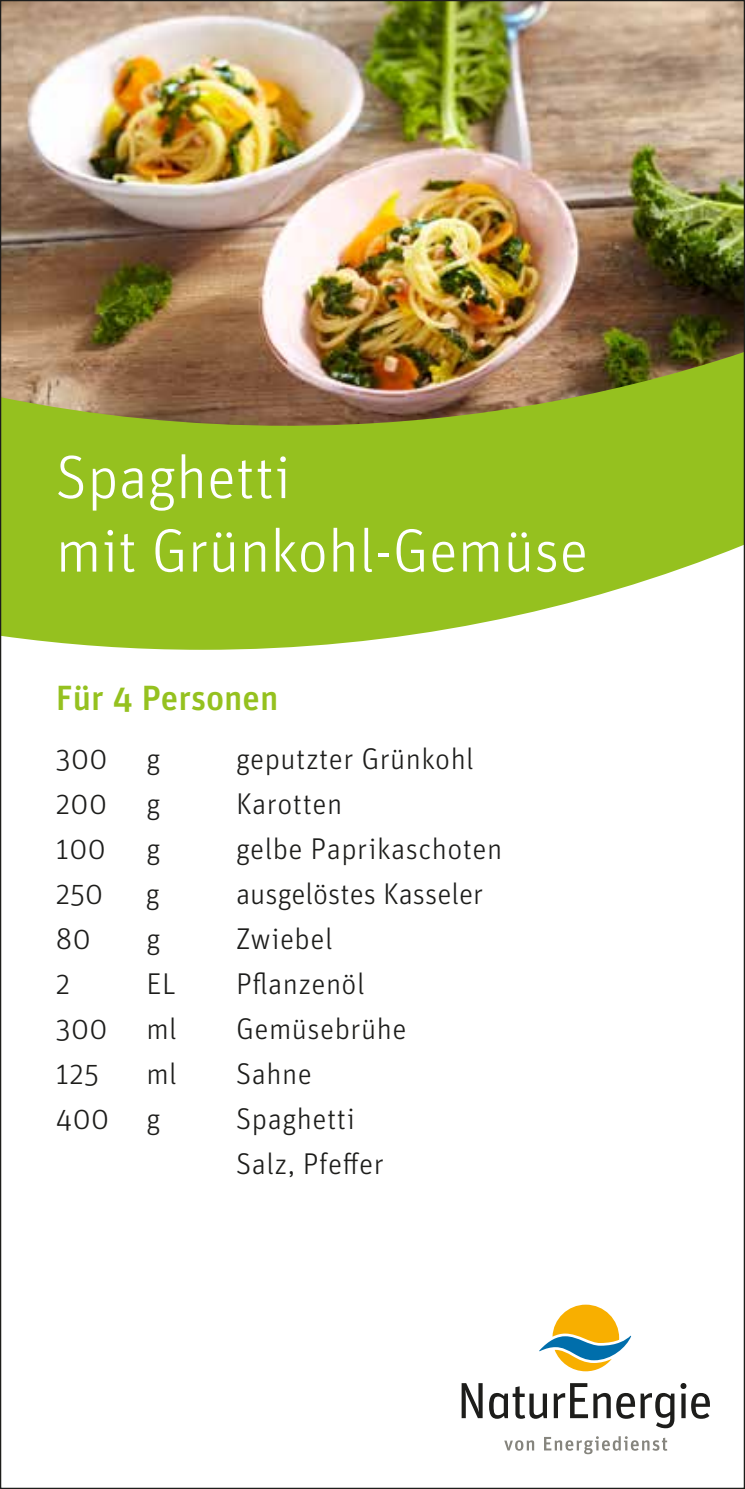
<style>
.page{position:relative;width:745px;height:1489px;background:#fff}
.page>*{position:absolute;margin:0;border:0;box-sizing:border-box;transform-origin:0 0}
.t1{font:300 61.25px/73.5px "Unit OT";color:#fff}
.t2{font:500 35px "Unit OT";color:#95c11f}
.t3{font:300 30px/45px "Unit OT";letter-spacing:.015em;color:#1d1d1b}
</style>
<div class="page">
<svg style="left:504px;top:1436px;width:163px;height:17px"></svg>
<svg style="left:539px;top:1304px;width:91px;height:67px"></svg>
<svg style="left:461px;top:1383px;width:21px;height:34px"></svg>
<svg style="left:489px;top:1386px;width:57px;height:32px"></svg>
<svg style="left:593px;top:1393px;width:17px;height:24px"></svg>
<svg style="left:616px;top:1393px;width:18px;height:25px"></svg>
<svg style="left:640px;top:1393px;width:34px;height:34px"></svg>
<svg style="left:680px;top:1383px;width:29px;height:35px"></svg>
<svg style="left:553px;top:1383px;width:34px;height:34px"></svg>
<img style="left:3px;top:3px;width:738px;height:349px">
<svg style="left:3px;top:352px;width:738px;height:297px;background:#9cb639"></svg>
<h1 class="t1" style="left:56px;top:441px;width:533px">Spaghetti<br>mit Grünkohl-Gemüse</h1>
<p class="t2" style="left:56px;top:676px;width:224px">Für 4 Personen</p>
<p class="t3" style="left:56px;top:736px;width:53px">300</p>
<p class="t3" style="left:146px;top:736px;width:15px">g</p>
<p class="t3" style="left:236px;top:736px;width:239px">geputzter Grünkohl</p>
<p class="t3" style="left:56px;top:781px;width:53px">200</p>
<p class="t3" style="left:146px;top:781px;width:15px">g</p>
<p class="t3" style="left:236px;top:781px;width:107px">Karotten</p>
<p class="t3" style="left:56px;top:826px;width:51px">100</p>
<p class="t3" style="left:146px;top:826px;width:15px">g</p>
<p class="t3" style="left:236px;top:826px;width:267px">gelbe Paprikaschoten</p>
<p class="t3" style="left:56px;top:871px;width:49px">250</p>
<p class="t3" style="left:146px;top:871px;width:15px">g</p>
<p class="t3" style="left:236px;top:871px;width:248px">ausgelöstes Kasseler</p>
<p class="t3" style="left:56px;top:916px;width:36px">80</p>
<p class="t3" style="left:146px;top:916px;width:15px">g</p>
<p class="t3" style="left:236px;top:916px;width:98px">Zwiebel</p>
<p class="t3" style="left:56px;top:961px;width:16px">2</p>
<p class="t3" style="left:146px;top:961px;width:31px">EL</p>
<p class="t3" style="left:236px;top:961px;width:130px">Pflanzenöl</p>
<p class="t3" style="left:56px;top:1006px;width:53px">300</p>
<p class="t3" style="left:146px;top:1006px;width:32px">ml</p>
<p class="t3" style="left:236px;top:1006px;width:172px">Gemüsebrühe</p>
<p class="t3" style="left:56px;top:1051px;width:45px">125</p>
<p class="t3" style="left:146px;top:1051px;width:32px">ml</p>
<p class="t3" style="left:236px;top:1051px;width:77px">Sahne</p>
<p class="t3" style="left:56px;top:1096px;width:106px">400 g</p>
<p class="t3" style="left:236px;top:1096px;width:149px">Spaghetti<br>Salz, Pfeffer</p>
</div>
